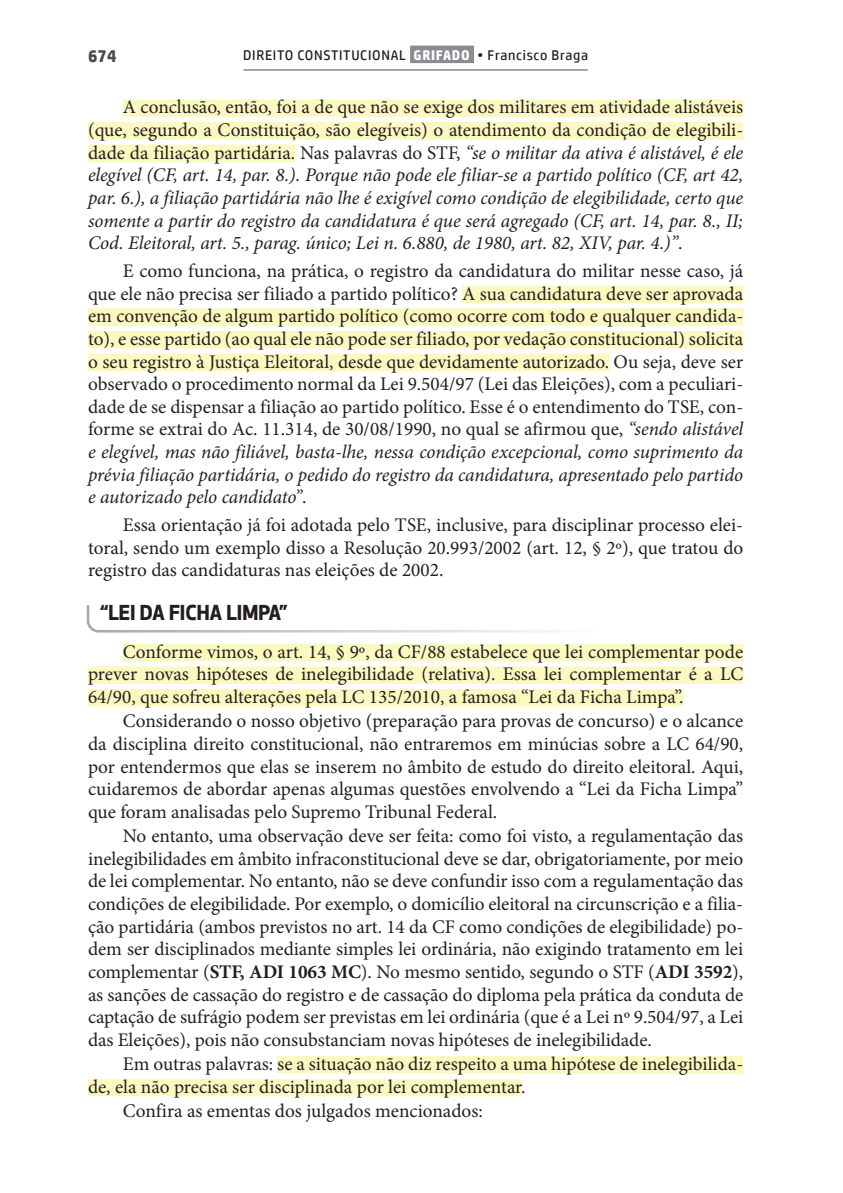
<style>
.page{position:relative;width:843px;height:1193px;background:#fff}
.page>*{position:absolute;margin:0;border:0;box-sizing:border-box;transform-origin:0 0}
.t1{font:700 20.12px "Apex New";color:#231f20}
.t2{font:19.25px/22.6px "Minion Pro";color:#231f20;text-align:justify}
.t3{font:italic 19.25px/22.6px "Minion Pro";letter-spacing:-.005em;color:#231f20;text-align:justify}
.t4{font:700 17.5px "HP Simplified";color:#4b4c4d}
.t5{font:14px "HP Simplified";letter-spacing:.05em;color:#231f20}
.s1{font-weight:700;color:#fff}
.s2{font-style:normal}
.s3{font-style:italic}
.s4{font-weight:700}
</style>
<div class="page">
<hr style="left:243px;top:69px;width:344px;height:1px;background:#4b4c4d">
<div style="left:410px;top:46px;width:64px;height:17px;background:#8a8c8f"></div>
<div style="left:123px;top:99px;width:620px;height:18px;background:#fbf8c0"></div>
<div style="left:88px;top:122px;width:655px;height:17px;background:#fbf8c0"></div>
<div style="left:88px;top:145px;width:207px;height:17px;background:#fbf8c0"></div>
<div style="left:462px;top:285px;width:281px;height:18px;background:#fbf8c0"></div>
<div style="left:88px;top:308px;width:655px;height:18px;background:#fbf8c0"></div>
<div style="left:88px;top:331px;width:655px;height:17px;background:#fbf8c0"></div>
<div style="left:88px;top:353px;width:521px;height:18px;background:#fbf8c0"></div>
<svg style="left:86px;top:605px;width:463px;height:28px"></svg>
<div style="left:123px;top:643px;width:620px;height:18px;background:#fbf8c0"></div>
<div style="left:88px;top:666px;width:655px;height:18px;background:#fbf8c0"></div>
<div style="left:88px;top:689px;width:595px;height:17px;background:#fbf8c0"></div>
<div style="left:277px;top:1055px;width:466px;height:18px;background:#fbf8c0"></div>
<div style="left:88px;top:1078px;width:433px;height:18px;background:#fbf8c0"></div>
<p class="t4" style="left:88px;top:46px;width:30px">674</p>
<p class="t5" style="left:243px;top:47px;width:346px">DIREITO CONSTITUCIONAL <span class="s1">GRIFADO</span> • Francisco Braga</p>
<p class="t3" style="left:88px;top:96px;width:656px;text-indent:35px"><span class="s2">A conclusão, então, foi a de que não se exige dos militares em atividade alistáveis (que, segundo a Constituição, são elegíveis) o atendimento da condição de elegibili&shy;dade da filiação partidária. Nas palavras do STF,</span> “se o militar da ativa é alistável, é ele elegível (CF, art. 14, par. 8.). Porque não pode ele filiar-se a partido político (CF, art 42, par. 6.), a filiação partidária não lhe é exigível como condição de elegibilidade, certo que somente a partir do registro da candidatura é que será agregado (CF, art. 14, par. 8., II; Cod. Eleitoral, art. 5., parag. único; Lei n. 6.880, de 1980, art. 82, XIV, par. 4.)”<span class="s2">.</span></p>
<p class="t2" style="left:88px;top:259px;width:656px;text-indent:35px">E como funciona, na prática, o registro da candidatura do militar nesse caso, já que ele não precisa ser filiado a partido político? A sua candidatura deve ser aprovada em convenção de algum partido político (como ocorre com todo e qualquer candida&shy;to), e esse partido (ao qual ele não pode ser filiado, por vedação constitucional) solicita o seu registro à Justiça Eleitoral, desde que devidamente autorizado. Ou seja, deve ser observado o procedimento normal da Lei 9.504/97 (Lei das Eleições), com a peculiari&shy;dade de se dispensar a filiação ao partido político. Esse é o entendimento do TSE, con&shy;forme se extrai do Ac. 11.314, de 30/08/1990, no qual se afirmou que, <span class="s3">“sendo alistável e elegível, mas não filiável, basta-lhe, nessa condição excepcional, como suprimento da prévia filiação partidária, o pedido do registro da candidatura, apresentado pelo partido e autorizado pelo candidato”</span>.</p>
<p class="t2" style="left:88px;top:513px;width:656px;text-indent:35px">Essa orientação já foi adotada pelo TSE, inclusive, para disciplinar processo elei&shy;toral, sendo um exemplo disso a Resolução 20.993/2002 (art. 12, § 2º), que tratou do registro das candidaturas nas eleições de 2002.</p>
<p class="t1" style="left:100px;top:598px;width:188px">“LEI DA FICHA LIMPA”</p>
<p class="t2" style="left:88px;top:640px;width:656px;text-indent:35px">Conforme vimos, o art. 14, § 9º, da CF/88 estabelece que lei complementar pode prever novas hipóteses de inelegibilidade (relativa). Essa lei complementar é a LC 64/90, que sofreu alterações pela LC 135/2010, a famosa “Lei da Ficha Limpa”.</p>
<p class="t2" style="left:88px;top:709px;width:656px;text-indent:35px">Considerando o nosso objetivo (preparação para provas de concurso) e o alcance da disciplina direito constitucional, não entraremos em minúcias sobre a LC 64/90, por entendermos que elas se inserem no âmbito de estudo do direito eleitoral. Aqui, cuidaremos de abordar apenas algumas questões envolvendo a “Lei da Ficha Limpa” que foram analisadas pelo Supremo Tribunal Federal.</p>
<p class="t2" style="left:88px;top:824px;width:656px;text-indent:35px">No entanto, uma observação deve ser feita: como foi visto, a regulamentação das inelegibilidades em âmbito infraconstitucional deve se dar, obrigatoriamente, por meio de lei complementar. No entanto, não se deve confundir isso com a regulamentação das condições de elegibilidade. Por exemplo, o domicílio eleitoral na circunscrição e a filia&shy;ção partidária (ambos previstos no art. 14 da CF como condições de elegibilidade) po&shy;dem ser disciplinados mediante simples lei ordinária, não exigindo tratamento em lei complementar (<span class="s4">STF, ADI 1063 MC</span>). No mesmo sentido, segundo o STF (<span class="s4">ADI 3592</span>), as sanções de cassação do registro e de cassação do diploma pela prática da conduta de captação de sufrágio podem ser previstas em lei ordinária (que é a Lei nº 9.504/97, a Lei das Eleições), pois não consubstanciam novas hipóteses de inelegibilidade.</p>
<p class="t2" style="left:123px;top:1052px;width:622px">Em outras palavras: se a situação não diz respeito a uma hipótese de inelegibilida-</p>
<p class="t2" style="left:88px;top:1075px;width:439px">de, ela não precisa ser disciplinada por lei complementar.</p>
<p class="t2" style="left:123px;top:1099px;width:361px">Confira as ementas dos julgados mencionados:</p>
</div>
